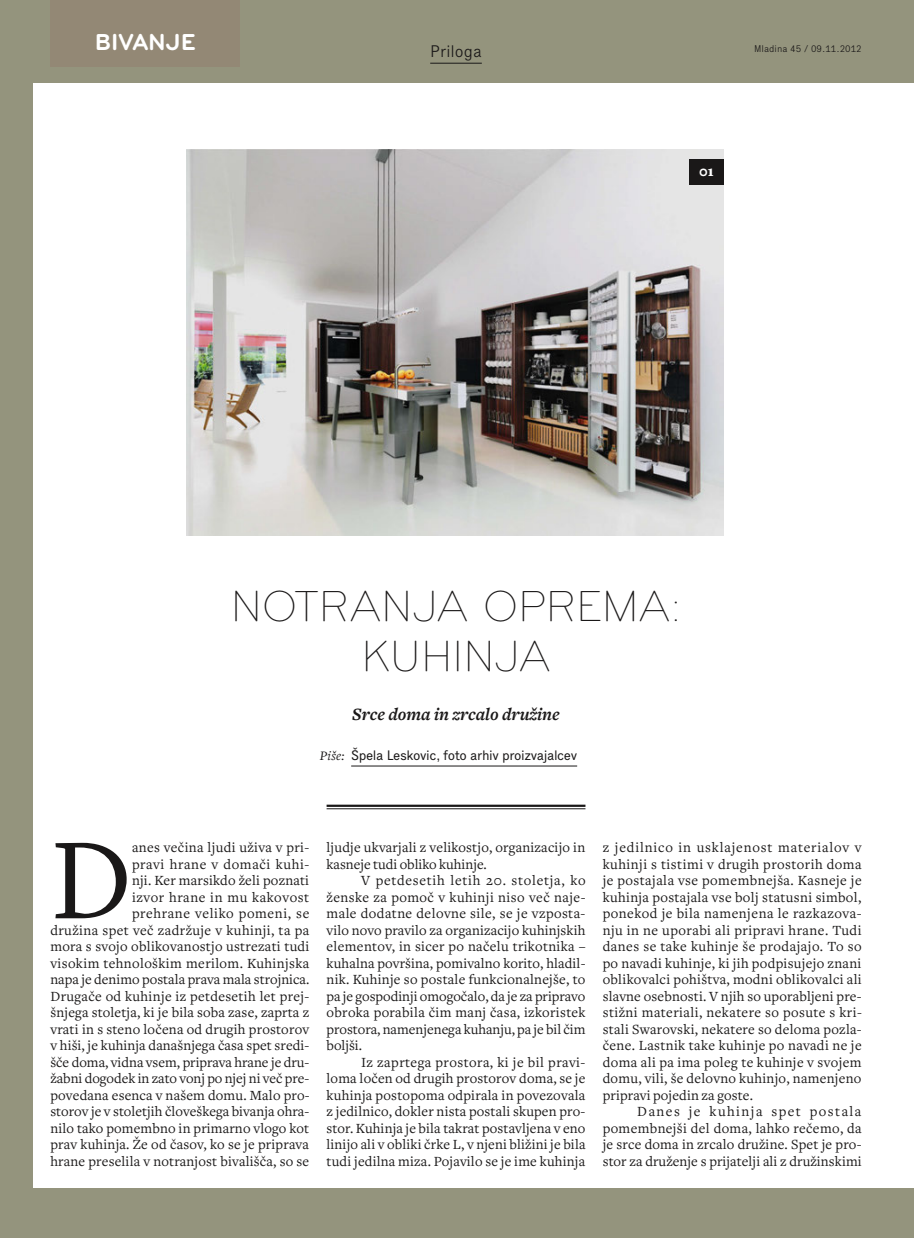
<style>
.page{position:relative;width:914px;height:1238px;background:#fff}
.page>*{position:absolute;margin:0;border:0;box-sizing:border-box;transform-origin:0 0}
.t1{font:120.15px "Freight Body ML";color:#1a1818}
.t2{font:300 45px/49.5px "Bryant CE";letter-spacing:-.025em;color:#1a1818;text-align:center}
.t3{font:700 24px "Bryant CE";letter-spacing:-.02em;color:#fff}
.t4{font:italic 700 18px "Freight Text ML";color:#1a1818}
.t5{font:300 16.5px "Executive ML";color:#1a1818}
.t6{font:900 15px "Freight Text ML";color:#fff}
.t7{font:14.55px/16.5px "Freight Body ML";letter-spacing:.015em;color:#1a1818;text-align:right}
.t8{font:14.55px "Freight Body ML";letter-spacing:.035em;color:#1a1818}
.t9{font:14.55px "Freight Body ML";letter-spacing:.055em;color:#1a1818}
.t10{font:14.55px "Freight Body ML";letter-spacing:.05em;color:#1a1818}
.t11{font:14.55px "Freight Body ML";letter-spacing:.1em;color:#1a1818}
.t12{font:13.5px "Executive ML";letter-spacing:-.03em;color:#1a1818}
.t13{font:300 9.6px "Executive ML";color:#1a1818}
.s1{font-family:"Freight Text ML";font-style:italic}
</style>
<div class="page">
<div style="left:0;top:0;width:913px;height:1238px;background:#94947d"></div>
<hr style="left:913px;top:0;width:1px;height:1238px;background:#94947d">
<div style="left:33px;top:83px;width:880px;height:1105px;background:#fff"></div>
<div style="left:50px;top:0;width:190px;height:67px;background:#938875"></div>
<hr style="left:351px;top:766px;width:226px;height:1px;background:#1a1818">
<hr style="left:326px;top:805px;width:259px;height:2px;background:#1a1818">
<hr style="left:326px;top:808px;width:259px;height:1px;background:#1a1818">
<img style="left:187px;top:149px;width:536px;height:386px">
<div style="left:689px;top:159px;width:34px;height:25px;background:#1a1818"></div>
<hr style="left:430px;top:63px;width:52px;height:1px;background:#1a1818">
<p class="t3" style="left:50px;top:29px;width:147px"><sub>60</sub> BIVANJE</p>
<p class="t5" style="left:430px;top:42px;width:53px">Priloga</p>
<p class="t13" style="left:754px;top:43px;width:109px">Mladina 45 / 09.11.2012</p>
<p class="t6" style="left:699px;top:163px;width:16px">01</p>
<p class="t2" style="left:230px;top:581px;width:453px">NOTRANJA OPREMA:<br>KUHINJA</p>
<p class="t4" style="left:352px;top:704px;width:209px">Srce doma in zrcalo družine</p>
<p class="t12" style="left:320px;top:747px;width:259px"><span class="s1">Piše:</span> Špela Leskovic, foto arhiv proizvajalcev</p>
<p class="t7" style="left:50px;top:839px;width:260px">anes večina ljudi uživa v pri-<br>pravi hrane v domači kuhi-<br>nji. Ker marsikdo želi poznati<br>izvor hrane in mu kakovost<br>prehrane veliko pomeni, se<br>družina spet več zadržuje v kuhinji, ta pa mora s svojo oblikovanostjo ustrezati tudi visokim tehnološkim merilom. Kuhinjska napa je denimo postala prava mala strojnica.<br>Drugače od kuhinje iz petdesetih let prej&shy;šnjega stoletja, ki je bila soba zase, zaprta z vrati in s steno ločena od drugih prostorov v hiši, je kuhinja današnjega časa spet sredi&shy;šče doma, vidna vsem, priprava hrane je dru&shy;žabni dogodek in zato vonj po njej ni več pre&shy;povedana esenca v našem domu. Malo pro&shy;storov je v stoletjih človeškega bivanja ohra&shy;nilo tako pomembno in primarno vlogo kot prav kuhinja. Že od časov, ko se je priprava hrane preselila v notranjost bivališča, so se</p>
<p class="t7" style="left:326px;top:839px;width:260px">ljudje ukvarjali z velikostjo, organizacijo in</p>
<p class="t1" style="left:50px;top:807px;width:83px">D</p>
<p class="t7" style="left:326px;top:856px;width:162px">kasneje tudi obliko kuhinje.</p>
<p class="t10" style="left:361px;top:872px;width:226px">V petdesetih letih 20. stoletja, ko</p>
<p class="t7" style="left:326px;top:889px;width:260px">ženske za pomoč v kuhinji niso več naje-</p>
<p class="t7" style="left:326px;top:905px;width:260px">male dodatne delovne sile, se je vzposta-</p>
<p class="t7" style="left:326px;top:922px;width:260px">vilo novo pravilo za organizacijo kuhinjskih</p>
<p class="t7" style="left:326px;top:938px;width:260px">elementov, in sicer po načelu trikotnika –</p>
<p class="t7" style="left:326px;top:955px;width:260px">kuhalna površina, pomivalno korito, hladil-</p>
<p class="t7" style="left:326px;top:971px;width:260px">nik. Kuhinje so postale funkcionalnejše, to</p>
<p class="t7" style="left:326px;top:988px;width:260px">pa je gospodinji omogočalo, da je za pripravo</p>
<p class="t7" style="left:326px;top:1004px;width:260px">obroka porabila čim manj časa, izkoristek</p>
<p class="t7" style="left:326px;top:1021px;width:260px">prostora, namenjenega kuhanju, pa je bil čim</p>
<p class="t7" style="left:326px;top:1037px;width:37px">boljši.</p>
<p class="t8" style="left:361px;top:1053px;width:226px">Iz zaprtega prostora, ki je bil pravi-</p>
<p class="t7" style="left:326px;top:1070px;width:260px">loma ločen od drugih prostorov doma, se je</p>
<p class="t7" style="left:326px;top:1087px;width:260px">kuhinja postopoma odpirala in povezovala</p>
<p class="t7" style="left:326px;top:1103px;width:260px">z jedilnico, dokler nista postali skupen pro-</p>
<p class="t7" style="left:326px;top:1120px;width:260px">stor. Kuhinja je bila takrat postavljena v eno</p>
<p class="t7" style="left:326px;top:1136px;width:260px">linijo ali v obliki črke L, v njeni bližini je bila</p>
<p class="t7" style="left:326px;top:1153px;width:260px">tudi jedilna miza. Pojavilo se je ime kuhinja</p>
<p class="t9" style="left:602px;top:839px;width:260px">z jedilnico in usklajenost materialov v</p>
<p class="t7" style="left:602px;top:856px;width:260px">kuhinji s tistimi v drugih prostorih doma</p>
<p class="t7" style="left:602px;top:872px;width:260px">je postajala vse pomembnejša. Kasneje je</p>
<p class="t7" style="left:602px;top:889px;width:260px">kuhinja postajala vse bolj statusni simbol,</p>
<p class="t8" style="left:602px;top:905px;width:260px">ponekod je bila namenjena le razkazova-</p>
<p class="t7" style="left:602px;top:922px;width:260px">nju in ne uporabi ali pripravi hrane. Tudi</p>
<p class="t8" style="left:602px;top:938px;width:260px">danes se take kuhinje še prodajajo. To so</p>
<p class="t7" style="left:602px;top:955px;width:260px">po navadi kuhinje, ki jih podpisujejo znani</p>
<p class="t7" style="left:602px;top:971px;width:260px">oblikovalci pohištva, modni oblikovalci ali</p>
<p class="t7" style="left:602px;top:988px;width:260px">slavne osebnosti. V njih so uporabljeni pre-</p>
<p class="t7" style="left:602px;top:1004px;width:260px">stižni materiali, nekatere so posute s kri-</p>
<p class="t7" style="left:602px;top:1021px;width:260px">stali Swarovski, nekatere so deloma pozla-</p>
<p class="t7" style="left:602px;top:1037px;width:260px">čene. Lastnik take kuhinje po navadi ne je</p>
<p class="t7" style="left:602px;top:1054px;width:260px">doma ali pa ima poleg te kuhinje v svojem</p>
<p class="t7" style="left:602px;top:1070px;width:260px">domu, vili, še delovno kuhinjo, namenjeno</p>
<p class="t7" style="left:602px;top:1087px;width:152px">pripravi pojedin za goste.</p>
<p class="t11" style="left:637px;top:1103px;width:226px">Danes je kuhinja spet postala</p>
<p class="t7" style="left:602px;top:1120px;width:260px">pomembnejši del doma, lahko rečemo, da</p>
<p class="t7" style="left:602px;top:1136px;width:260px">je srce doma in zrcalo družine. Spet je pro-</p>
<p class="t7" style="left:602px;top:1153px;width:260px">stor za druženje s prijatelji ali z družinskimi</p>
</div>
